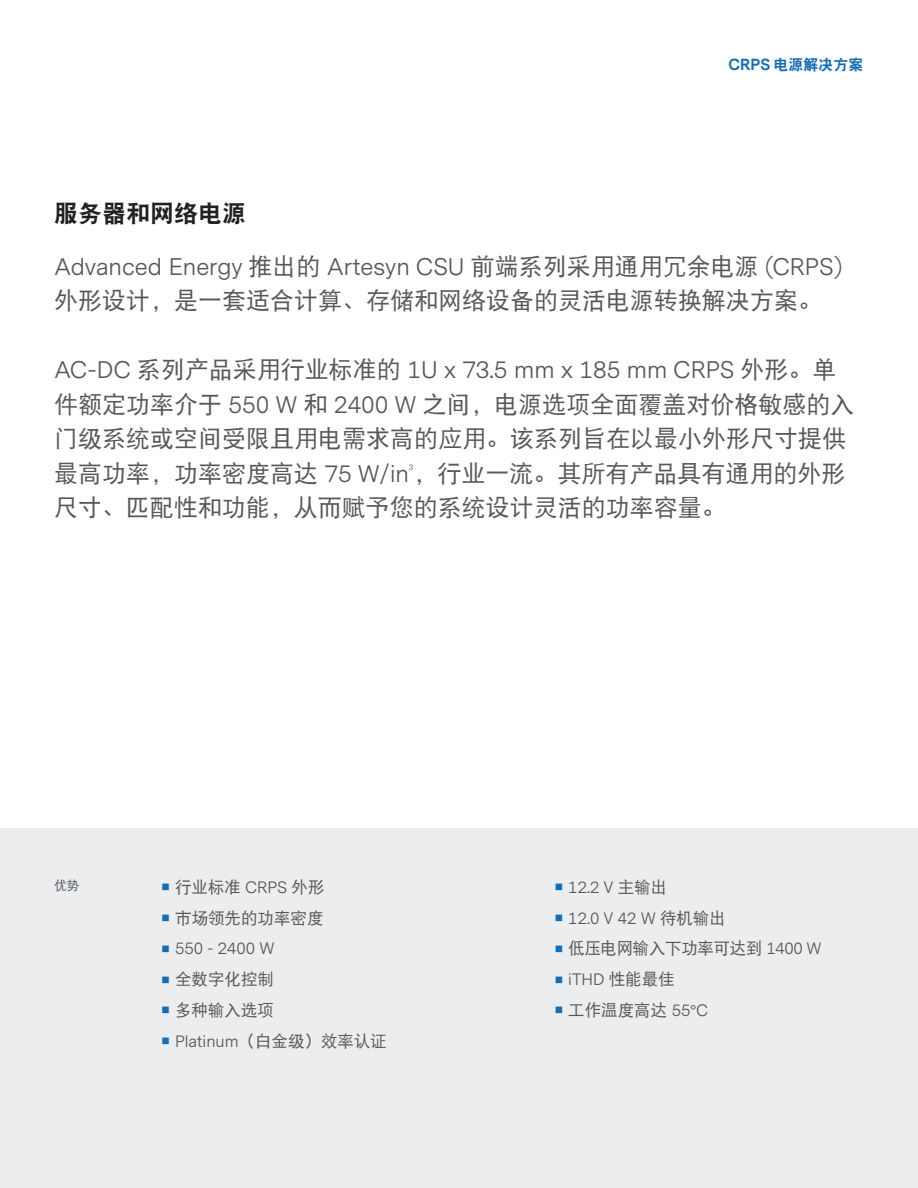
<style>
.page{position:relative;width:918px;height:1188px;background:#fff}
.page>*{position:absolute;margin:0;border:0;box-sizing:border-box;transform-origin:0 0}
.t1{font:24px/34.5px "DFP Hei W5";color:#57585a}
.t2{font:24px "Messina Sans";color:#57585a}
.t3{font:24px "DFP Hei W9";color:#231f20}
.t4{font:16.5px "DFP Hei W5";color:#57585a}
.t5{font:16.5px "Messina Sans";color:#57585a}
.t6{font:16.5px "DFP Hei W5";letter-spacing:-.02em;color:#57585a}
.t7{font:15px "DFP Hei W9";color:#126db7}
.t8{font:12.75px "DFP Hei W5";color:#5a5c66}
.t9{font:7.95px "Messina Sans";color:#57585a}
.s1{font-family:"Messina Sans";font-weight:700}
.s2{font-family:"DFP Hei W5"}
.s3{font-family:"Messina Sans"}
.s4{color:#126db7}
.s5{font-family:"Minion Pro"}
</style>
<div class="page">
<div style="left:0;top:828px;width:918px;height:360px;background:#ebedef"></div>
<p class="t7" style="left:728px;top:57px;width:137px"><span class="s1">CRPS</span> 电源解决方案</p>
<p class="t3" style="left:54px;top:201px;width:193px">服务器和网络电源</p>
<p class="t2" style="left:54px;top:252px;width:790px">Advanced Energy <span class="s2">推出的</span> Artesyn CSU <span class="s2">前端系列采用通用冗余电源</span> (CRPS)</p>
<p class="t1" style="left:54px;top:283px;width:769px">外形设计，是一套适合计算、存储和网络设备的灵活电源转换解决方案。</p>
<p class="t2" style="left:54px;top:356px;width:784px">AC-DC <span class="s2">系列产品采用行业标准的</span> 1U x 73.5 mm x 185 mm CRPS <span class="s2">外形。单</span></p>
<p class="t1" style="left:54px;top:387px;width:802px">件额定功率介于 <span class="s3">550 W</span> 和 <span class="s3">2400 W</span> 之间，电源选项全面覆盖对价格敏感的入门级系统或空间受限且用电需求高的应用。该系列旨在以最小外形尺寸提供最高功率，功率密度高达 <span class="s3">75 W/in</span> ，行业一流。其所有产品具有通用的外形</p>
<p class="t9" style="left:409px;top:462px;width:6px">3</p>
<p class="t1" style="left:54px;top:490px;width:673px">尺寸、匹配性和功能，从而赋予您的系统设计灵活的功率容量。</p>
<p class="t8" style="left:54px;top:878px;width:27px">优势</p>
<p class="t4" style="left:162px;top:878px;width:164px"><span class="s4">■</span> 行业标准 <span class="s3">CRPS</span> 外形</p>
<p class="t4" style="left:162px;top:909px;width:163px"><span class="s4">■</span> 市场领先的功率密度</p>
<p class="t5" style="left:162px;top:939px;width:115px"><span class="s4">■</span> 550 - 2400 W</p>
<p class="t4" style="left:162px;top:970px;width:114px"><span class="s4">■</span> 全数字化控制</p>
<p class="t4" style="left:162px;top:1001px;width:114px"><span class="s4">■</span> 多种输入选项</p>
<p class="t4" style="left:162px;top:1032px;width:227px"><span class="s4">■</span> <span class="s3">Platinum</span>（白金级）效率认证</p>
<p class="t5" style="left:555px;top:877px;width:114px"><span class="s4">■</span> 12.2 V <span class="s2">主输出</span></p>
<p class="t5" style="left:555px;top:908px;width:173px"><span class="s4">■</span> 12.0 V 42 W <span class="s2">待机输出</span></p>
<p class="t6" style="left:555px;top:939px;width:268px"><span class="s4">■</span> 低压电网输入下功率可达到 <span class="s3">1400 W</span></p>
<p class="t5" style="left:555px;top:969px;width:122px"><span class="s4">■</span> iTHD <span class="s2">性能最佳</span></p>
<p class="t4" style="left:555px;top:1001px;width:155px"><span class="s4">■</span> 工作温度高达 <span class="s3">55</span><span class="s5">°</span><span class="s3">C</span></p>
</div>
